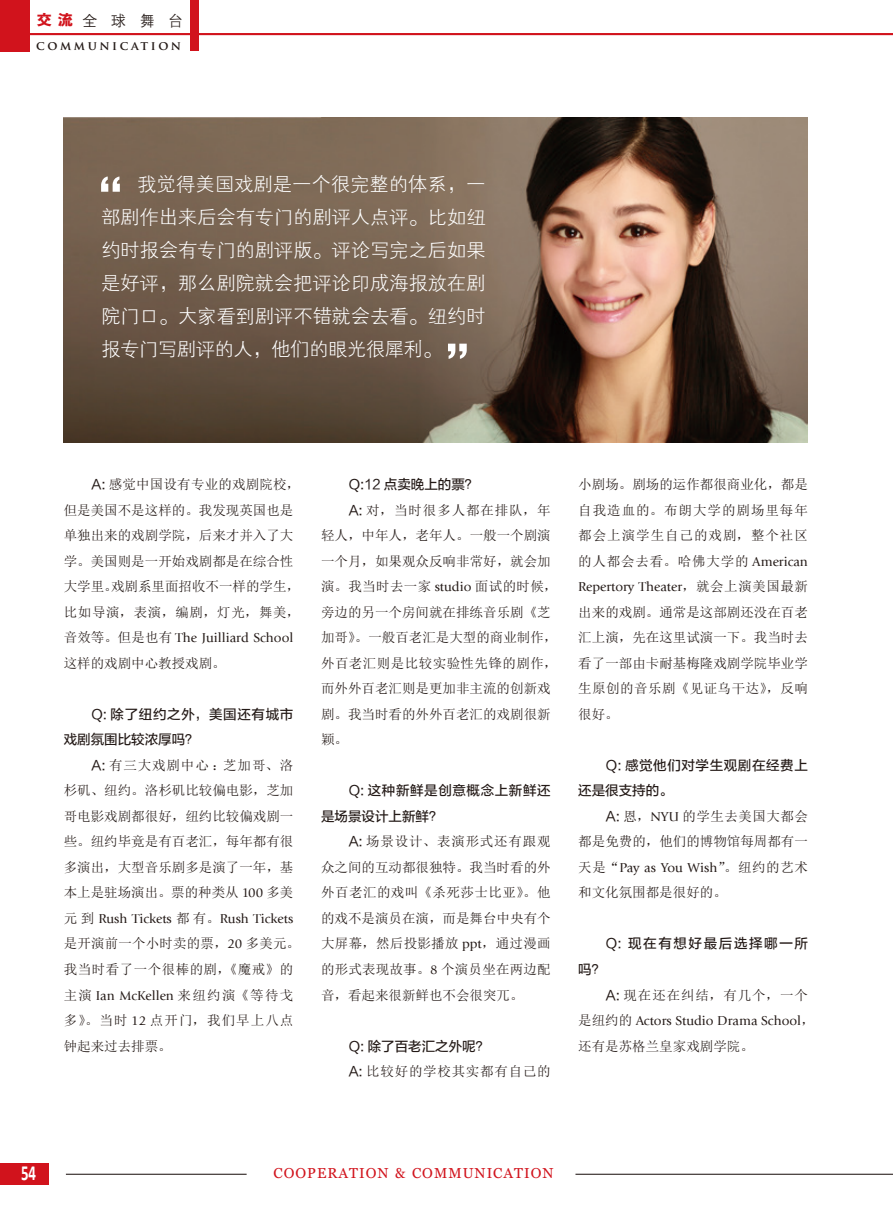
<style>
.page{position:relative;width:893px;height:1212px;background:#fff}
.page>*{position:absolute;margin:0;border:0;box-sizing:border-box;transform-origin:0 0}
.t1{font:700 21.6px "Calibri";color:#fff;scale:.69 1}
.强调{font:19.5px/33px "FZXH1 JW GB1 0";letter-spacing:-.015em;color:#fff;text-align:justify}
.t2{font:15px "FZZDXJW GB1 0";color:#231916}
.t3{font:14.4px "Georgia";letter-spacing:.07em;color:#d1131c}
.正{font:13.5px/25.5px "Sim Sun";color:#231916}
.正-2{font:13.5px/25.5px "FZLTZHUNHK GBK1 0";letter-spacing:.045em;color:#231916}
.正-3{font:13.5px "FZLTZHUNHK GBK1 0";color:#231916}
.正-4{font:13.5px "Sim Sun";letter-spacing:.055em;color:#231916}
.正-5{font:13.5px "FZLTZHUNHK GBK1 0";letter-spacing:.12em;color:#231916}
.t4{font:700 12.3px "Trajan Pro";letter-spacing:.205em;color:#231916}
.s1{font-family:"FZYDCHJW GB1 0";color:#d1131c}
.s2{font-family:"FZLTZHUNHK GBK1 0"}
.s3{font-family:"Giovanni Std"}
</style>
<div class="page">
<img style="left:64px;top:118px;width:744px;height:324px">
<hr style="left:66px;top:1174px;width:181px;height:1px;background:#231916">
<hr style="left:575px;top:1174px;width:318px;height:1px;background:#231916">
<div style="left:0;top:1162px;width:49px;height:22px;background:#d1131c"></div>
<hr style="left:27px;top:33px;width:866px;height:2px;background:#d1131c">
<div style="left:0;top:0;width:29px;height:51px;background:#d1131c"></div>
<div style="left:190px;top:0;width:9px;height:51px;background:#d1131c"></div>
<svg style="left:101px;top:176px;width:19px;height:16px"></svg>
<svg style="left:448px;top:344px;width:19px;height:15px"></svg>
<p class="t2" style="left:37px;top:12px;width:148px"><span class="s1">交流</span>全球舞台</p>
<p class="t4" style="left:36px;top:38px;width:146px">COMMUNICATION</p>
<p class="强调" style="left:101px;top:168px;width:386px;text-indent:36px">我觉得美国戏剧是一个很完整的体系，一部剧作出来后会有专门的剧评人点评。比如纽约时报会有专门的剧评版。评论写完之后如果是好评，那么剧院就会把评论印成海报放在剧院门口。大家看到剧评不错就会去看。纽约时报专门写剧评的人，他们的眼光很犀利。</p>
<p class="正" style="left:64px;top:472px;width:238px;text-indent:28px"><span class="s2">A:</span> 感觉中国设有专业的戏剧院校，但是美国不是这样的。我发现英国也是单独出来的戏剧学院，后来才并入了大学。美国则是一开始戏剧都是在综合性大学里。戏剧系里面招收不一样的学生，比如导演，表演，编剧，灯光，舞美，音效等。但是也有 <span class="s3">The Juilliard School</span>这样的戏剧中心教授戏剧。</p>
<p class="正-2" style="left:64px;top:702px;width:231px;text-indent:28px">Q: 除了纽约之外，美国还有城市戏剧氛围比较浓厚吗？</p>
<p class="正" style="left:64px;top:752px;width:238px;text-indent:28px"><span class="s2">A:</span> 有三大戏剧中心：芝加哥、洛杉矶、纽约。洛杉矶比较偏电影，芝加哥电影戏剧都很好，纽约比较偏戏剧一些。纽约毕竟是有百老汇，每年都有很多演出，大型音乐剧多是演了一年，基本上是驻场演出。票的种类从 <span class="s3">100</span> 多美元到 <span class="s3">Rush Tickets</span> 都有。<span class="s3">Rush Tickets</span>是开演前一个小时卖的票，<span class="s3">20</span> 多美元。我当时看了一个很棒的剧，《魔戒》的主演 <span class="s3">Ian McKellen</span> 来纽约演《等待戈多》。当时 <span class="s3">12</span> 点开门，我们早上八点钟起来过去排票。</p>
<p class="正-3" style="left:349px;top:477px;width:131px">Q:12 点卖晚上的票？</p>
<p class="正" style="left:321px;top:497px;width:238px;text-indent:28px"><span class="s2">A:</span> 对，当时很多人都在排队，年轻人，中年人，老年人。一般一个剧演一个月，如果观众反响非常好，就会加演。我当时去一家 <span class="s3">studio</span> 面试的时候，旁边的另一个房间就在排练音乐剧《芝加哥》。一般百老汇是大型的商业制作，外百老汇则是比较实验性先锋的剧作，而外外百老汇则是更加非主流的创新戏剧。我当时看的外外百老汇的戏剧很新颖。</p>
<p class="正-2" style="left:321px;top:778px;width:231px;text-indent:28px">Q: 这种新鲜是创意概念上新鲜还是场景设计上新鲜？</p>
<p class="正" style="left:321px;top:829px;width:231px;text-align:justify;text-indent:28px"><span class="s2">A:</span> 场景设计、表演形式还有跟观众之间的互动都很独特。我当时看的外外百老汇的戏叫《杀死莎士比亚》。他的戏不是演员在演，而是舞台中央有个大屏幕，然后投影播放 <span class="s3">ppt</span>，通过漫画的形式表现故事。<span class="s3">8</span> 个演员坐在两边配音，看起来很新鲜也不会很突兀。</p>
<p class="正-3" style="left:349px;top:1038px;width:142px">Q: 除了百老汇之外呢？</p>
<p class="正-4" style="left:349px;top:1064px;width:203px"><span class="s2">A:</span> 比较好的学校其实都有自己的</p>
<p class="正" style="left:578px;top:472px;width:231px;text-align:justify">小剧场。剧场的运作都很商业化，都是自我造血的。布朗大学的剧场里每年都会上演学生自己的戏剧，整个社区的人都会去看。哈佛大学的 <span class="s3">American Repertory Theater</span>，就会上演美国最新出来的戏剧。通常是这部剧还没在百老汇上演，先在这里试演一下。我当时去看了一部由卡耐基梅隆戏剧学院毕业学生原创的音乐剧《见证乌干达》，反响很好。</p>
<p class="正-2" style="left:578px;top:753px;width:231px;text-indent:28px">Q: 感觉他们对学生观剧在经费上还是很支持的。</p>
<p class="正" style="left:578px;top:803px;width:231px;text-align:justify;text-indent:28px"><span class="s2">A:</span> 恩，<span class="s3">NYU</span> 的学生去美国大都会都是免费的，他们的博物馆每周都有一天是“<span class="s3">Pay as You Wish</span>”。纽约的艺术和文化氛围都是很好的。</p>
<p class="正-5" style="left:606px;top:936px;width:204px">Q: 现在有想好最后选择哪一所</p>
<p class="正-2" style="left:578px;top:957px;width:28px">吗？</p>
<p class="正" style="left:578px;top:982px;width:238px;text-indent:28px"><span class="s2">A:</span> 现在还在纠结，有几个，一个是纽约的 <span class="s3">Actors Studio Drama School</span>，还有是苏格兰皇家戏剧学院。</p>
<h1 class="t1" style="left:21px;top:1159px;width:23px">54</h1>
<p class="t3" style="left:274px;top:1163px;width:281px">COOPERATION &amp; COMMUNICATION</p>
</div>
